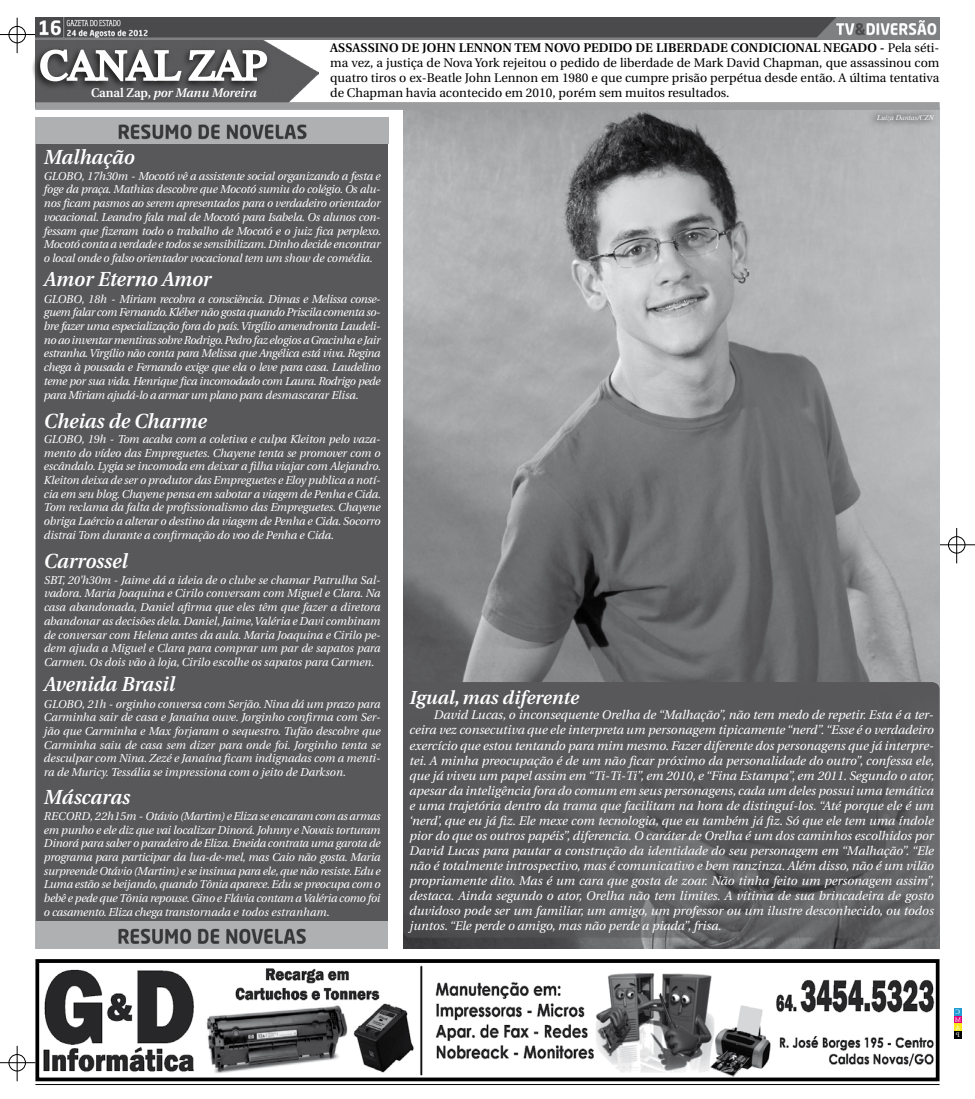
<style>
.page{position:relative;width:975px;height:1099px;background:#fff}
.page>*{position:absolute;margin:0;border:0;box-sizing:border-box;transform-origin:0 0}
.t1{font:42.5px "Times";letter-spacing:-.02em;color:#fff}
.t2{font:italic 600 20.25px "Utopia";color:#fff}
.t3{font:italic 600 18.75px "Utopia";color:#fff}
.t4{font:italic 12.5px/15px "Utopia";color:#fff;text-align:justify}
.t5{font:12.5px/15px "Utopia";color:#000;text-align:justify}
.t6{font:italic 600 12.5px "Utopia";color:#fff}
.t7{font:600 12.5px "Utopia";color:#000}
.t8{font:italic 11.38px/13.8px "Utopia";letter-spacing:-.01em;color:#fff;text-align:justify}
.t9{font:italic 7.5px "Times";color:#fff}
.s1{font-style:normal}
.s2{font-weight:600}
</style>
<div class="page">
<hr style="left:939px;top:544px;width:35px;height:1px;background:#000">
<hr style="left:956px;top:528px;width:1px;height:35px;background:#000">
<div style="left:948px;top:536px;width:17px;height:17px;border:1px solid #000;border-radius:50%"></div>
<hr style="left:0;top:34px;width:35px;height:1px;background:#000">
<hr style="left:17px;top:18px;width:1px;height:35px;background:#000">
<div style="left:9px;top:26px;width:17px;height:17px;border:1px solid #000;border-radius:50%"></div>
<hr style="left:0;top:1062px;width:35px;height:1px;background:#000">
<hr style="left:17px;top:1045px;width:1px;height:36px;background:#000">
<div style="left:9px;top:1054px;width:17px;height:17px;border:1px solid #000;border-radius:50%"></div>
<div style="left:954px;top:1008px;width:7px;height:7px;background:#219cd3"></div>
<div style="left:954px;top:1015px;width:7px;height:8px;background:#e20079"></div>
<div style="left:954px;top:1023px;width:7px;height:7px;background:#fcea1b"></div>
<div style="left:954px;top:1030px;width:7px;height:8px;background:#000"></div>
<hr style="left:35px;top:1084px;width:904px;height:1px;background:#000">
<img style="left:403px;top:110px;width:536px;height:838px">
<img style="left:43px;top:965px;width:891px;height:111px">
<div style="left:35px;top:959px;width:904px;height:122px;border:4px solid #000"></div>
<div style="left:36px;top:126px;width:351px;height:805px;background:#58585a"></div>
<img style="left:35px;top:117px;width:353px;height:27px">
<img style="left:35px;top:921px;width:353px;height:27px">
<svg style="left:866px;top:108px;width:74px;height:27px;background:#a9abac"></svg>
<div style="left:403px;top:682px;width:535px;height:255px;background:#58585a;border-radius:7px"></div>
<div style="left:403px;top:682px;width:536px;height:255px;border:1px solid #58585a;border-radius:7px"></div>
<img style="left:35px;top:40px;width:239px;height:6px">
<div style="left:31px;top:46px;width:320px;height:77px;background:#000;opacity:.75"></div>
<svg style="left:39px;top:48px;width:229px;height:35px"></svg>
<div style="left:35px;top:102px;width:904px;height:8px;background:#9c9d9f"></div>
<img style="left:35px;top:18px;width:904px;height:22px">
<h1 class="t1" style="left:40px;top:41px;width:228px">CANAL ZAP</h1>
<p class="t6" style="left:91px;top:85px;width:167px"><span class="s1">CANAL ZAP,</span> por Manu Moreira</p>
<h2 class="t2" style="left:44px;top:145px;width:92px">Malhação</h2>
<p class="t5" style="left:330px;top:40px;width:610px;text-indent:59px"><span class="s2">O DE JOHN LENNON TEM NOVO PEDIDO DE LIBERDADE CONDICIONAL NEGADO -</span> Pela séti&shy;ma vez, a justiça de Nova York rejeitou o pedido de liberdade de Mark David Chapman, que assassinou com quatro tiros o ex-Beatle John Lennon em 1980 e que cumpre prisão perpétua desde então. A última tentativa de Chapman havia acontecido em 2010, porém sem muitos resultados.</p>
<p class="t7" style="left:330px;top:41px;width:17px">ASSASSIN</p>
<p class="t9" style="left:877px;top:113px;width:58px">Luiza Dantas/CZN</p>
<p class="t8" style="left:44px;top:169px;width:338px">GLOBO, 17h30m - Mocotó vê a assistente social organizando a festa e foge da praça. Mathias descobre que Mocotó sumiu do colégio. Os alu&shy;nos ficam pasmos ao serem apresentados para o verdadeiro orientador vocacional. Leandro fala mal de Mocotó para Isabela. Os alunos con&shy;fessam que fizeram todo o trabalho de Mocotó e o juiz fica perplexo.<br>Mocotó conta a verdade e todos se sensibilizam. Dinho decide encontrar o local onde o falso orientador vocacional tem um show de comédia.</p>
<h2 class="t2" style="left:44px;top:268px;width:169px">Amor Eterno Amor</h2>
<p class="t8" style="left:44px;top:292px;width:338px">GLOBO, 18h - Miriam recobra a consciência. Dimas e Melissa conse&shy;guem falar com Fernando. Kléber não gosta quando Priscila comenta so&shy;bre fazer uma especialização fora do país. Virgílio amendronta Laudeli&shy;no ao inventar mentiras sobre Rodrigo. Pedro faz elogios a Gracinha e Jair estranha. Virgílio não conta para Melissa que Angélica está viva. Regina chega à pousada e Fernando exige que ela o leve para casa. Laudelino teme por sua vida. Henrique fica incomodado com Laura. Rodrigo pede para Miriam ajudá-lo a armar um plano para desmascarar Elisa.</p>
<p class="t8" style="left:44px;top:432px;width:338px">GLOBO, 19h - Tom acaba com a coletiva e culpa Kleiton pelo vaza&shy;mento do vídeo das Empreguetes. Chayene tenta se promover com o escândalo. Lygia se incomoda em deixar a filha viajar com Alejandro.<br>Kleiton deixa de ser o produtor das Empreguetes e Eloy publica a notí&shy;cia em seu blog. Chayene pensa em sabotar a viagem de Penha e Cida.<br>Tom reclama da falta de profissionalismo das Empreguetes. Chayene obriga Laércio a alterar o destino da viagem de Penha e Cida. Socorro distrai Tom durante a confirmação do voo de Penha e Cida.</p>
<h2 class="t2" style="left:44px;top:409px;width:164px">Cheias de Charme</h2>
<h2 class="t2" style="left:44px;top:549px;width:85px">Carrossel</h2>
<p class="t8" style="left:44px;top:573px;width:338px">SBT, 20'h30m - Jaime dá a ideia de o clube se chamar Patrulha Sal&shy;vadora. Maria Joaquina e Cirilo conversam com Miguel e Clara. Na casa abandonada, Daniel afirma que eles têm que fazer a diretora abandonar as decisões dela. Daniel, Jaime, Valéria e Davi combinam de conversar com Helena antes da aula. Maria Joaquina e Cirilo pe&shy;dem ajuda a Miguel e Clara para comprar um par de sapatos para Carmen. Os dois vão à loja, Cirilo escolhe os sapatos para Carmen.</p>
<h2 class="t2" style="left:44px;top:672px;width:132px">Avenida Brasil</h2>
<p class="t8" style="left:44px;top:697px;width:338px">GLOBO, 21h - orginho conversa com Serjão. Nina dá um prazo para Carminha sair de casa e Janaína ouve. Jorginho confirma com Ser&shy;jão que Carminha e Max forjaram o sequestro. Tufão descobre que Carminha saiu de casa sem dizer para onde foi. Jorginho tenta se desculpar com Nina. Zezé e Janaína ficam indignadas com a menti&shy;ra de Muricy. Tessália se impressiona com o jeito de Darkson.</p>
<h2 class="t2" style="left:44px;top:785px;width:88px">Máscaras</h2>
<p class="t8" style="left:44px;top:809px;width:338px">RECORD, 22h15m - Otávio (Martim) e Eliza se encaram com as armas em punho e ele diz que vai localizar Dinorá. Johnny e Novais torturam Dinorá para saber o paradeiro de Eliza. Eneida contrata uma garota de programa para participar da lua-de-mel, mas Caio não gosta. Maria surpreende Otávio (Martim) e se insinua para ele, que não resiste. Edu e Luma estão se beijando, quando Tônia aparece. Edu se preocupa com o bebê e pede que Tônia repouse. Gino e Flávia contam a Valéria como foi o casamento. Eliza chega transtornada e todos estranham.</p>
<h3 class="t3" style="left:409px;top:687px;width:171px">Igual, mas diferente</h3>
<p class="t4" style="left:409px;top:708px;width:526px;text-indent:24px">David Lucas, o inconsequente Orelha de “Malhação”, não tem medo de repetir. Esta é a ter&shy;ceira vez consecutiva que ele interpreta um personagem tipicamente “nerd”. “Esse é o verdadeiro exercício que estou tentando para mim mesmo. Fazer diferente dos personagens que já interpre&shy;tei. A minha preocupação é de um não ficar próximo da personalidade do outro”, confessa ele, que já viveu um papel assim em “Ti-Ti-Ti”, em 2010, e “Fina Estampa”, em 2011. Segundo o ator, apesar da inteligência fora do comum em seus personagens, cada um deles possui uma temática e uma trajetória dentro da trama que facilitam na hora de distinguí-los. “Até porque ele é um ‘nerd’, que eu já fiz. Ele mexe com tecnologia, que eu também já fiz. Só que ele tem uma índole pior do que os outros papéis”, diferencia. O caráter de Orelha é um dos caminhos escolhidos por David Lucas para pautar a construção da identidade do seu personagem em “Malhação”. “Ele não é totalmente introspectivo, mas é comunicativo e bem ranzinza. Além disso, não é um vilão propriamente dito. Mas é um cara que gosta de zoar. Não tinha feito um personagem assim”, destaca. Ainda segundo o ator, Orelha não tem limites. A vítima de sua brincadeira de gosto duvidoso pode ser um familiar, um amigo, um professor ou um ilustre desconhecido, ou todos juntos. “Ele perde o amigo, mas não perde a piada”, frisa.</p>
</div>
